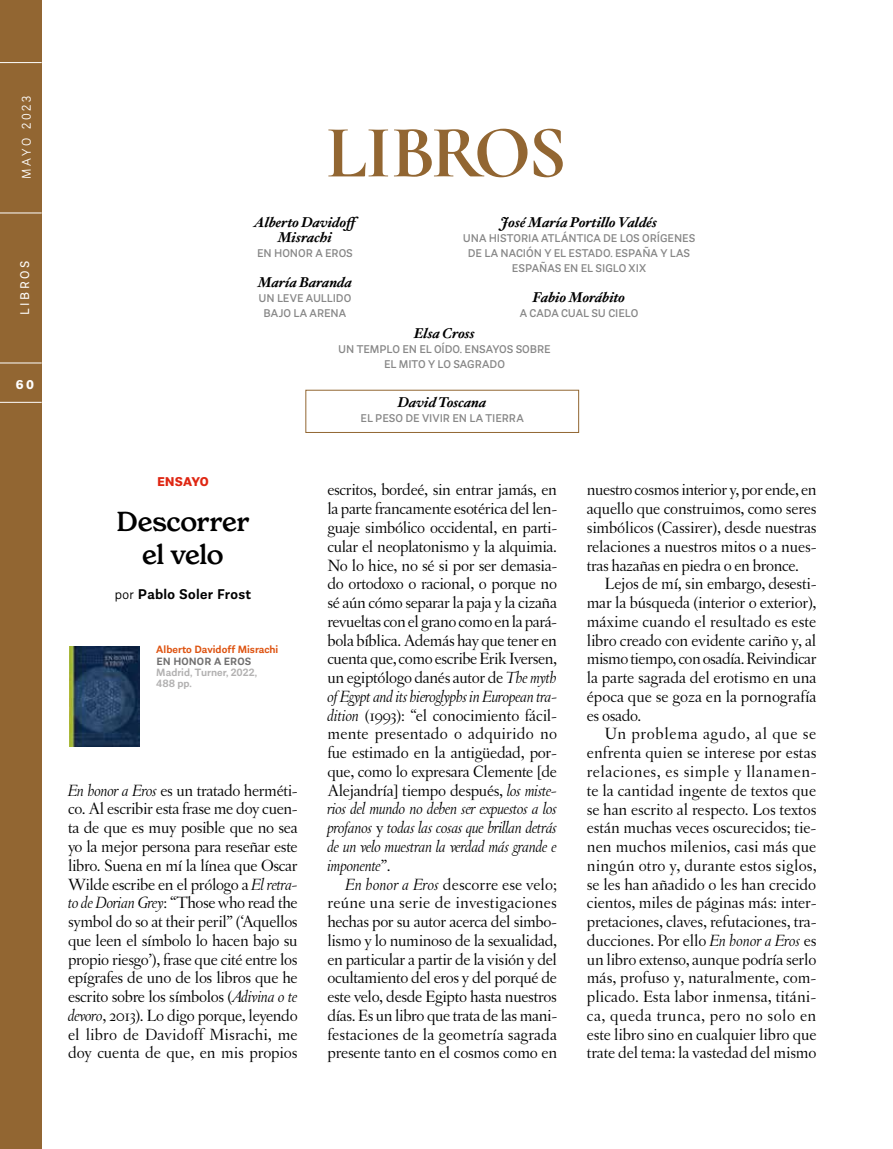
<style>
.page{position:relative;width:893px;height:1149px;background:#fff}
.page>*{position:absolute;margin:0;border:0;box-sizing:border-box;transform-origin:0 0}
.t1{font:700 75px "Cormorant Garamond";letter-spacing:-.04em;color:#926632}
.t2{font:500 27px/33px "New Spirit";letter-spacing:-.02em;color:#000;text-align:center}
.t3{font:17.25px/18.8px "Letras Oldstyle";letter-spacing:-.01em;color:#000;text-align:justify}
.t4{font:600 15px "Almanach";letter-spacing:.02em;color:#000}
.t5{font:italic 700 14.25px/15px "Hoefler Txt";letter-spacing:-.015em;color:#000;text-align:center}
.t6{font:300 13.5px "Almanach";letter-spacing:.19em;color:#fff}
.t7{font:13.5px "Almanach";letter-spacing:.195em;color:#fff}
.t8{font:700 13.5px "Almanach";color:#df2612}
.t9{font:700 13.5px "Almanach";color:#fff}
.t10{font:500 12px/15px "Almanach";color:#878787;text-align:center}
.t11{font:600 11.25px/11.2px "Almanach";color:#b3b2b2}
.t12{font:600 11.25px "Almanach";color:#de5412}
.t13{font:600 11.25px "Almanach";letter-spacing:.01em;color:#706f6f}
.s1{font-weight:300}
.s2{font-style:italic}
</style>
<div class="page">
<div style="left:305px;top:390px;width:274px;height:42px;border:1px solid #926632"></div>
<div style="left:0;top:0;width:42px;height:1148px;background:#926632"></div>
<hr style="left:0;top:62px;width:42px;height:1px;background:#fff">
<hr style="left:0;top:213px;width:42px;height:1px;background:#fff">
<hr style="left:0;top:362px;width:42px;height:1px;background:#fff">
<hr style="left:0;top:402px;width:42px;height:1px;background:#fff">
<img style="left:69px;top:646px;width:71px;height:99px">
<p class="t6" style="left:17px;top:179px;width:84px;rotate:-90deg">MAYO 2023</p>
<p class="t7" style="left:15px;top:315px;width:56px;rotate:-90deg">LIBROS</p>
<p class="t9" style="left:16px;top:373px;width:20px">60</p>
<h1 class="t1" style="left:326px;top:106px;width:242px">LIBROS</h1>
<p class="t5" style="left:254px;top:215px;width:109px">Alberto Davidoff<br>Misrachi</p>
<p class="t10" style="left:257px;top:245px;width:97px">EN HONOR A EROS</p>
<p class="t5" style="left:258px;top:275px;width:96px">María Baranda</p>
<p class="t10" style="left:259px;top:290px;width:94px">UN LEVE AULLIDO<br>BAJO LA ARENA</p>
<p class="t5" style="left:501px;top:215px;width:158px">José María Portillo Valdés</p>
<p class="t10" style="left:463px;top:230px;width:234px">UNA HISTORIA ATLÁNTICA DE LOS ORÍGENES<br>DE LA NACIÓN Y EL ESTADO. ESPAÑA Y LAS<br>ESPAÑAS EN EL SIGLO XIX</p>
<p class="t5" style="left:533px;top:290px;width:94px">Fabio Morábito</p>
<p class="t10" style="left:520px;top:305px;width:120px">A CADA CUAL SU CIELO</p>
<p class="t5" style="left:414px;top:325px;width:62px">Elsa Cross</p>
<p class="t10" style="left:338px;top:340px;width:214px">UN TEMPLO EN EL OÍDO. ENSAYOS SOBRE<br>EL MITO Y LO SAGRADO</p>
<p class="t8" style="left:157px;top:471px;width:53px">ENSAYO</p>
<h2 class="t2" style="left:117px;top:504px;width:134px">Descorrer el velo</h2>
<p class="t4" style="left:115px;top:582px;width:138px"><span class="s1">por</span> Pablo Soler Frost</p>
<p class="t12" style="left:156px;top:641px;width:124px">Alberto Davidoff Misrachi</p>
<p class="t13" style="left:156px;top:652px;width:96px">EN HONOR A EROS</p>
<p class="t11" style="left:156px;top:665px;width:102px">Madrid, Turner, 2022,<br>488 pp.</p>
<p class="t3" style="left:68px;top:780px;width:231px"><span class="s2">En honor a Eros</span> es un tratado herméti&shy;co. Al escribir esta frase me doy cuen&shy;ta de que es muy posible que no sea yo la mejor persona para reseñar este libro. Suena en mí la línea que Oscar Wilde escribe en el prólogo a <span class="s2">El retra&shy;to de Dorian Grey</span>: “Those who read the symbol do so at their peril” (‘Aquellos que leen el símbolo lo hacen bajo su propio riesgo’), frase que cité entre los epígrafes de uno de los libros que he escrito sobre los símbolos (<span class="s2">Adivina o te devoro</span>, 2013). Lo digo porque, leyendo el libro de Davidoff Misrachi, me doy cuenta de que, en mis propios</p>
<p class="t5" style="left:398px;top:394px;width:90px">David Toscana</p>
<p class="t10" style="left:361px;top:409px;width:165px">EL PESO DE VIVIR EN LA TIERRA</p>
<p class="t3" style="left:327px;top:480px;width:231px">escritos, bordeé, sin entrar jamás, en la parte francamente esotérica del len&shy;guaje simbólico occidental, en parti&shy;cular el neoplatonismo y la alquimia.<br>No lo hice, no sé si por ser demasia&shy;do ortodoxo o racional, o porque no sé aún cómo separar la paja y la cizaña revueltas con el grano como en la pará&shy;bola bíblica. Además hay que tener en cuenta que, como escribe Erik Iversen, un egiptólogo danés autor de <span class="s2">The myth of Egypt and its hieroglyphs in European tra&shy;dition</span> (1993): “el conocimiento fácil&shy;mente presentado o adquirido no fue estimado en la antigüedad, por&shy;que, como lo expresara Clemente [de Alejandría] tiempo después, <span class="s2">los miste&shy;rios del mundo no deben ser expuestos a los profanos</span> y <span class="s2">todas las cosas que brillan detrás de un velo muestran la verdad más grande e imponente</span>”.</p>
<p class="t3" style="left:327px;top:874px;width:231px;text-indent:18px"><span class="s2">En honor a Eros</span> descorre ese velo; reúne una serie de investigaciones hechas por su autor acerca del simbo&shy;lismo y lo numinoso de la sexualidad, en particular a partir de la visión y del ocultamiento del eros y del porqué de este velo, desde Egipto hasta nuestros días. Es un libro que trata de las mani&shy;festaciones de la geometría sagrada presente tanto en el cosmos como en</p>
<p class="t3" style="left:587px;top:480px;width:231px">nuestro cosmos interior y, por ende, en aquello que construimos, como seres simbólicos (Cassirer), desde nuestras relaciones a nuestros mitos o a nues&shy;tras hazañas en piedra o en bronce.</p>
<p class="t3" style="left:587px;top:574px;width:231px;text-indent:18px">Lejos de mí, sin embargo, desesti&shy;mar la búsqueda (interior o exterior), máxime cuando el resultado es este libro creado con evidente cariño y, al mismo tiempo, con osadía. Reivindicar la parte sagrada del erotismo en una época que se goza en la pornografía es osado.</p>
<p class="t3" style="left:587px;top:724px;width:231px;text-indent:18px">Un problema agudo, al que se enfrenta quien se interese por estas relaciones, es simple y llanamen&shy;te la cantidad ingente de textos que se han escrito al respecto. Los textos están muchas veces oscurecidos; tie&shy;nen muchos milenios, casi más que ningún otro y, durante estos siglos, se les han añadido o les han crecido cientos, miles de páginas más: inter&shy;pretaciones, claves, refutaciones, tra&shy;ducciones. Por ello <span class="s2">En honor a Eros</span> es un libro extenso, aunque podría serlo más, profuso y, naturalmente, com&shy;plicado. Esta labor inmensa, titáni&shy;ca, queda trunca, pero no solo en este libro sino en cualquier libro que trate del tema: la vastedad del mismo</p>
</div>
